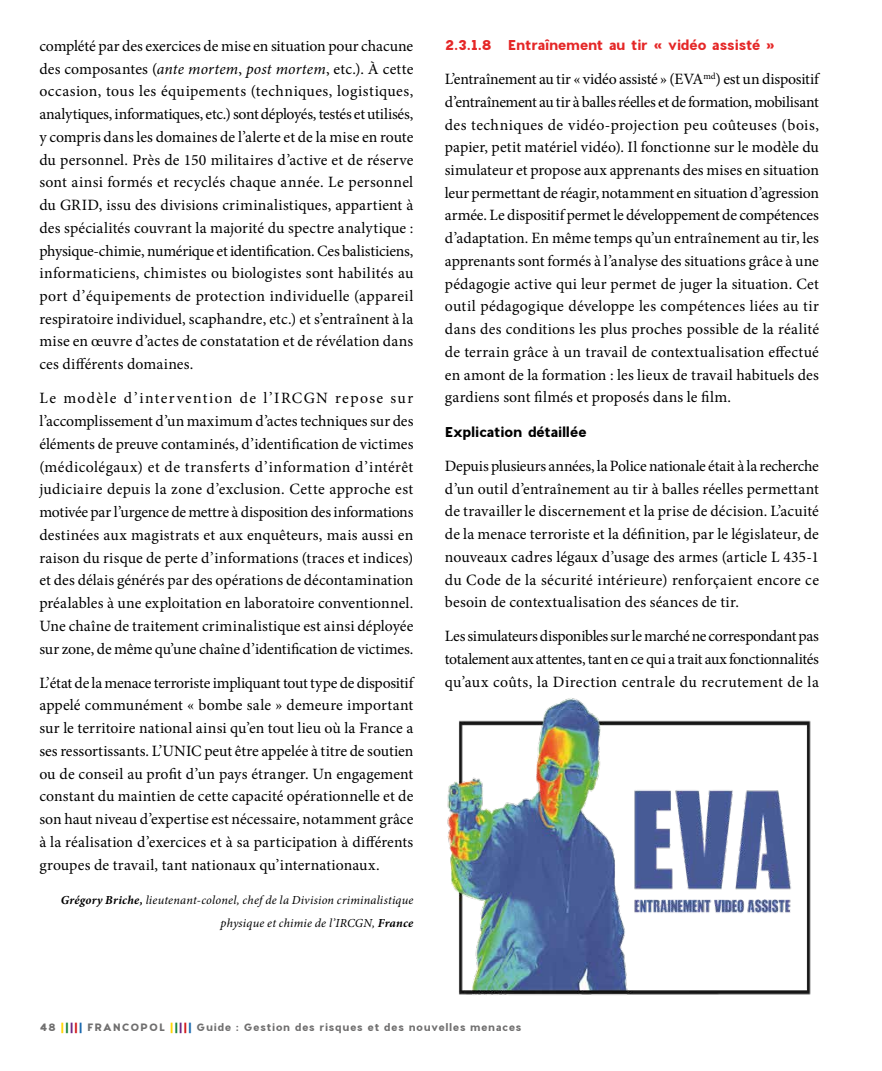
<style>
.page{position:relative;width:882px;height:1071px;background:#fff}
.page>*{position:absolute;margin:0;border:0;box-sizing:border-box;transform-origin:0 0}
.t1{font:15.75px/22.8px "Minion Pro";letter-spacing:.01em;color:#000;text-align:justify}
.t2{font:700 14px "Charlevoix";letter-spacing:-.02em;color:#e52727}
.t3{font:700 14px "Charlevoix";letter-spacing:-.015em;color:#000}
.t4{font:italic 12.25px/22.8px "Minion Pro";letter-spacing:.015em;color:#000;text-align:right}
.t5{font:700 10.5px "Charlevoix";letter-spacing:.06em;color:#706f6f}
.s1{font-style:italic}
.s2{font-weight:700}
.s3{color:#ffd500}
.s4{color:#138036}
.s5{color:#702381}
.s6{color:#d01417}
.s7{color:#1868af}
</style>
<div class="page">
<img style="left:447px;top:698px;width:364px;height:298px">
<p class="t1" style="left:39px;top:34px;width:376px">complété par des exercices de mise en situation pour chacune des composantes (<span class="s1">ante mortem</span>, <span class="s1">post mortem</span>, etc.). À cette occasion, tous les équipements (techniques, logistiques, analytiques, informatiques, etc.) sont déployés, testés et utilisés, y compris dans les domaines de l’alerte et de la mise en route du personnel. Près de 150 militaires d’active et de réserve sont ainsi formés et recyclés chaque année. Le personnel du GRID, issu des divisions criminalistiques, appartient à des spécialités couvrant la majorité du spectre analytique : physique-chimie, numérique et identification. Ces balisticiens, informaticiens, chimistes ou biologistes sont habilités au port d’équipements de protection individuelle (appareil respiratoire individuel, scaphandre, etc.) et s’entraînent à la mise en œuvre d’actes de constatation et de révélation dans ces différents domaines.</p>
<p class="t1" style="left:39px;top:387px;width:376px">Le modèle d’intervention de l’IRCGN repose sur l’accomplissement d’un maximum d’actes techniques sur des éléments de preuve contaminés, d’identification de victimes (médicolégaux) et de transferts d’information d’intérêt judiciaire depuis la zone d’exclusion. Cette approche est motivée par l’urgence de mettre à disposition des informations destinées aux magistrats et aux enquêteurs, mais aussi en raison du risque de perte d’informations (traces et indices) et des délais générés par des opérations de décontamination préalables à une exploitation en laboratoire conventionnel.<br>Une chaîne de traitement criminalistique est ainsi déployée sur zone, de même qu’une chaîne d’identification de victimes.</p>
<p class="t1" style="left:39px;top:671px;width:376px">L’état de la menace terroriste impliquant tout type de dispositif appelé communément « bombe sale » demeure important sur le territoire national ainsi qu’en tout lieu où la France a ses ressortissants. L’UNIC peut être appelée à titre de soutien ou de conseil au profit d’un pays étranger. Un engagement constant du maintien de cette capacité opérationnelle et de son haut niveau d’expertise est nécessaire, notamment grâce à la réalisation d’exercices et à sa participation à différents groupes de travail, tant nationaux qu’internationaux.</p>
<p class="t4" style="left:61px;top:889px;width:354px"><span class="s2">Grégory Briche,</span> lieutenant-colonel, chef de la Division criminalistique physique et chimie de l’IRCGN, <span class="s2">France</span></p>
<p class="t2" style="left:445px;top:37px;width:331px">2.3.1.8 Entraînement au tir « vidéo assisté »</p>
<p class="t1" style="left:445px;top:68px;width:376px">L’entraînement au tir « vidéo assisté » (EVA<sup>md</sup>) est un dispositif d’entraînement au tir à balles réelles et de formation, mobilisant des techniques de vidéo-projection peu coûteuses (bois, papier, petit matériel vidéo). Il fonctionne sur le modèle du simulateur et propose aux apprenants des mises en situation leur permettant de réagir, notamment en situation d’agression armée. Le dispositif permet le développement de compétences d’adaptation. En même temps qu’un entraînement au tir, les apprenants sont formés à l’analyse des situations grâce à une pédagogie active qui leur permet de juger la situation. Cet outil pédagogique développe les compétences liées au tir dans des conditions les plus proches possible de la réalité de terrain grâce à un travail de contextualisation effectué en amont de la formation : les lieux de travail habituels des gardiens sont filmés et proposés dans le film.</p>
<p class="t3" style="left:445px;top:423px;width:143px">Explication détaillée</p>
<p class="t1" style="left:445px;top:454px;width:376px">Depuis plusieurs années, la Police nationale était à la recherche d’un outil d’entraînement au tir à balles réelles permettant de travailler le discernement et la prise de décision. L’acuité de la menace terroriste et la définition, par le législateur, de nouveaux cadres légaux d’usage des armes (article L 435-1 du Code de la sécurité intérieure) renforçaient encore ce besoin de contextualisation des séances de tir.</p>
<p class="t1" style="left:445px;top:625px;width:376px">Les simulateurs disponibles sur le marché ne correspondant pas totalement aux attentes, tant en ce qui a trait aux fonctionnalités qu’aux coûts, la Direction centrale du recrutement de la</p>
<p class="t5" style="left:39px;top:1021px;width:484px">48 <span class="s3">|</span><span class="s4">|</span><span class="s5">|</span><span class="s6">|</span><span class="s7">|</span> FRANCOPOL <span class="s3">|</span><span class="s4">|</span><span class="s5">|</span><span class="s6">|</span><span class="s7">|</span> Guide : Gestion des risques et des nouvelles menaces</p>
</div>
